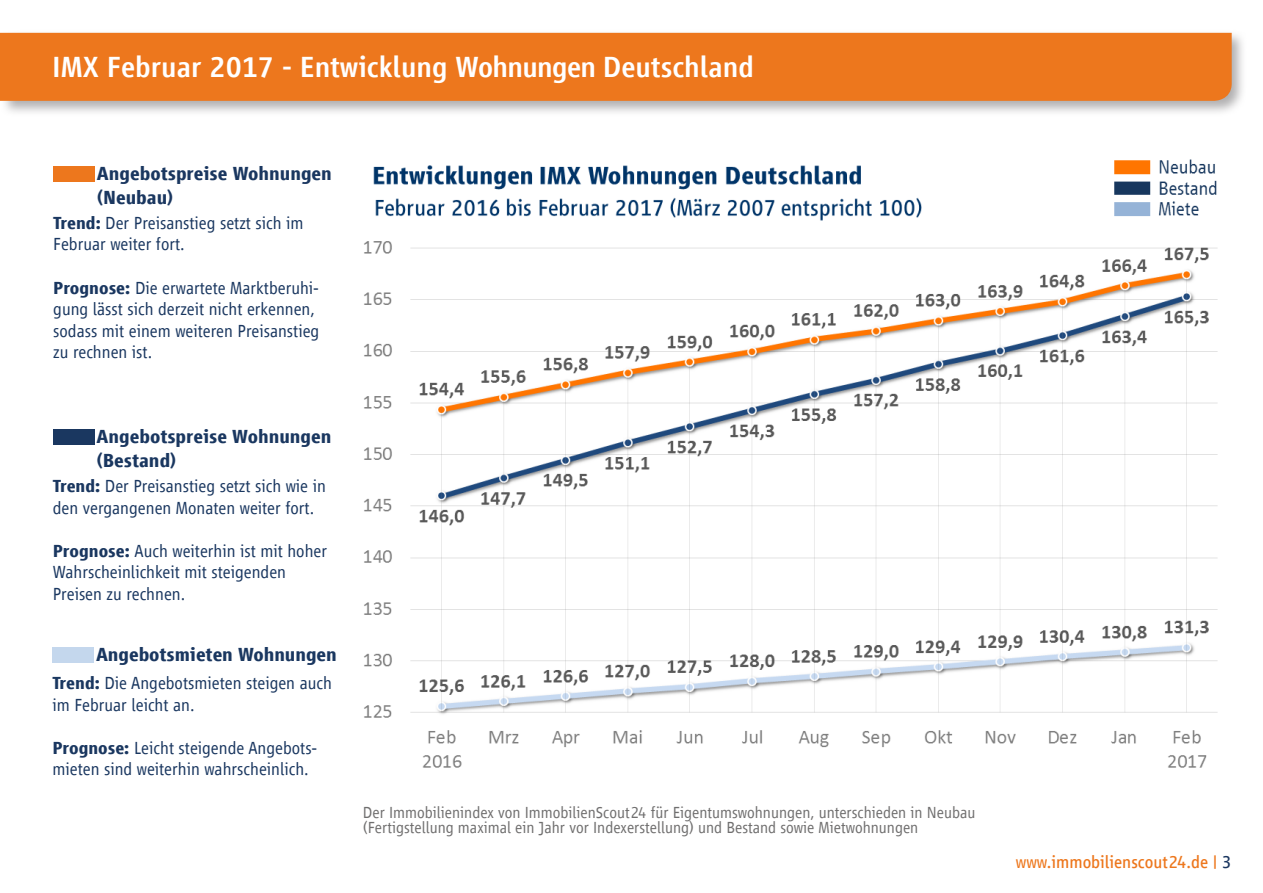
<style>
.page{position:relative;width:1263px;height:893px;background:#fff}
.page>*{position:absolute;margin:0;border:0;box-sizing:border-box;transform-origin:0 0}
.t1{font:500 30px "Scout Vialog";color:#fff}
.t2{font:700 19.5px/23.4px "Scout Vialog";color:#1a3760}
.t3{font:300 18px/21.6px "Scout Vialog";color:#1a3760}
.t4{font:18px "Scout Vialog";color:#ed771d}
.t5{font:300 16.5px/15px "Scout Vialog";color:#706f6f}
.s1{font-weight:700}
.s2{color:#1b3760}
</style>
<div class="page">
<svg style="left:0;top:32px;width:1243px;height:81px"></svg>
<div style="left:0;top:33px;width:1232px;height:68px;background:#ed771d"></div>
<div style="left:53px;top:166px;width:42px;height:16px;background:#ed771d"></div>
<div style="left:53px;top:429px;width:41px;height:16px;background:#1a3760"></div>
<div style="left:52px;top:647px;width:42px;height:16px;background:#c4d7ed"></div>
<img style="left:364px;top:159px;width:854px;height:609px">
<h1 class="t1" style="left:52px;top:50px;width:703px">IMX Februar 2017 - Entwicklung Wohnungen Deutschland</h1>
<p class="t2" style="left:97px;top:162px;width:237px">Angebotspreise Wohnungen (Neubau)</p>
<p class="t3" style="left:53px;top:212px;width:252px"><span class="s1">Trend:</span> Der Preisanstieg setzt sich im<br>Februar weiter fort.</p>
<p class="t3" style="left:53px;top:277px;width:268px"><span class="s1">Prognose:</span> Die erwartete Marktberuhi&shy;gung lässt sich derzeit nicht erkennen, sodass mit einem weiteren Preisanstieg zu rechnen ist.</p>
<p class="t2" style="left:96px;top:425px;width:237px">Angebotspreise Wohnungen (Bestand)</p>
<p class="t3" style="left:53px;top:475px;width:275px"><span class="s1">Trend:</span> Der Preisanstieg setzt sich wie in den vergangenen Monaten weiter fort.</p>
<p class="t3" style="left:53px;top:540px;width:276px"><span class="s1">Prognose:</span> Auch weiterhin ist mit hoher<br>Wahrscheinlichkeit mit steigenden<br>Preisen zu rechnen.</p>
<p class="t2" style="left:96px;top:642px;width:242px">Angebotsmieten Wohnungen</p>
<p class="t3" style="left:52px;top:672px;width:281px"><span class="s1">Trend:</span> Die Angebotsmieten steigen auch im Februar leicht an.</p>
<p class="t3" style="left:52px;top:737px;width:266px"><span class="s1">Prognose:</span> Leicht steigende Angebots&shy;mieten sind weiterhin wahrscheinlich.</p>
<p class="t5" style="left:363px;top:805px;width:614px">Der Immobilienindex von ImmobilienScout24 für Eigentumswohnungen, unterschieden in Neubau (Fertigstellung maximal ein Jahr vor Indexerstellung) und Bestand sowie Mietwohnungen</p>
<p class="t4" style="left:1016px;top:852px;width:217px">www.immobilienscout24.de | <span class="s2">3</span></p>
</div>
